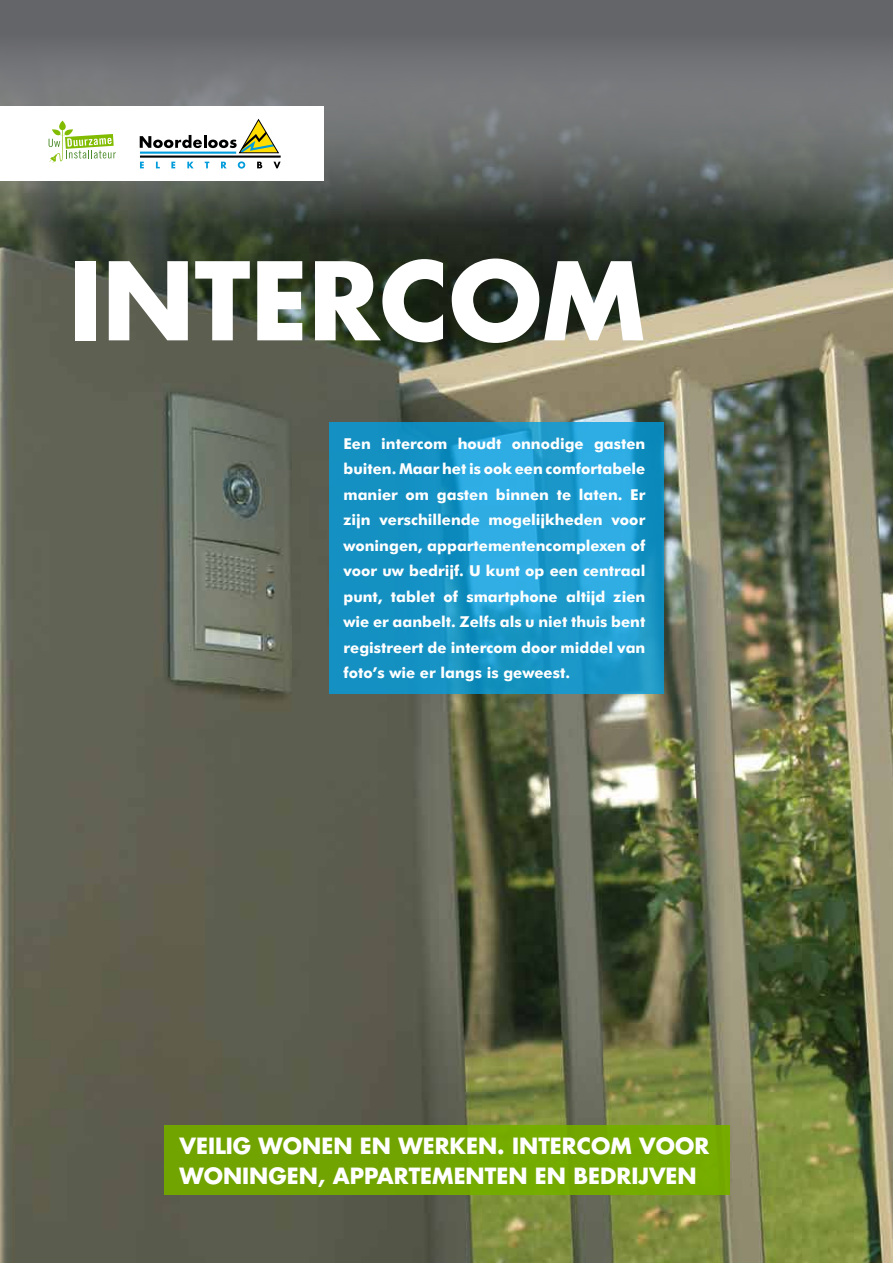
<style>
.page{position:relative;width:893px;height:1263px;background:#fff}
.page>*{position:absolute;margin:0;border:0;box-sizing:border-box;transform-origin:0 0}
.t1{font:700 105px "Futura";color:#fff}
.t2{font:700 21.75px/30.5px "Futura";color:#fff}
.t3{font:700 15px/25.5px "Futura BT";color:#fff;text-align:justify}
</style>
<div class="page">
<img style="left:0;top:528px;width:893px;height:735px">
<svg style="left:0;top:0;width:893px;height:528px;background:#60645a"></svg>
<div style="left:164px;top:1125px;width:565px;height:70px;background:#71a400"></div>
<div style="left:0;top:106px;width:323px;height:75px;background:#fff"></div>
<hr style="left:140px;top:156px;width:141px;height:2px;background:#000">
<svg style="left:140px;top:162px;width:4px;height:6px"></svg>
<svg style="left:156px;top:162px;width:4px;height:6px"></svg>
<svg style="left:171px;top:162px;width:4px;height:6px"></svg>
<svg style="left:187px;top:162px;width:7px;height:6px"></svg>
<svg style="left:205px;top:162px;width:4px;height:6px"></svg>
<svg style="left:221px;top:162px;width:6px;height:6px"></svg>
<svg style="left:238px;top:161px;width:7px;height:8px"></svg>
<svg style="left:257px;top:162px;width:5px;height:6px"></svg>
<svg style="left:273px;top:162px;width:8px;height:6px"></svg>
<svg style="left:140px;top:119px;width:139px;height:35px"></svg>
<svg style="left:49px;top:121px;width:67px;height:42px"></svg>
<svg style="left:329px;top:423px;width:334px;height:271px;background:#1c99cb"></svg>
<h1 class="t1" style="left:68px;top:228px;width:579px">INTERCOM</h1>
<p class="t3" style="left:343px;top:430px;width:303px">Een intercom houdt onnodige gasten buiten. Maar het is ook een comfortabele manier om gasten binnen te laten. Er zijn verschillende mogelijkheden voor woningen, appartementencomplexen of voor uw bedrijf. U kunt op een centraal punt, tablet of smartphone altijd zien wie er aanbelt. Zelfs als u niet thuis bent registreert de intercom door middel van foto’s wie er langs is geweest.</p>
<h2 class="t2" style="left:179px;top:1129px;width:531px">VEILIG WONEN EN WERKEN. INTERCOM VOOR<br>WONINGEN, APPARTEMENTEN EN BEDRIJVEN</h2>
</div>
